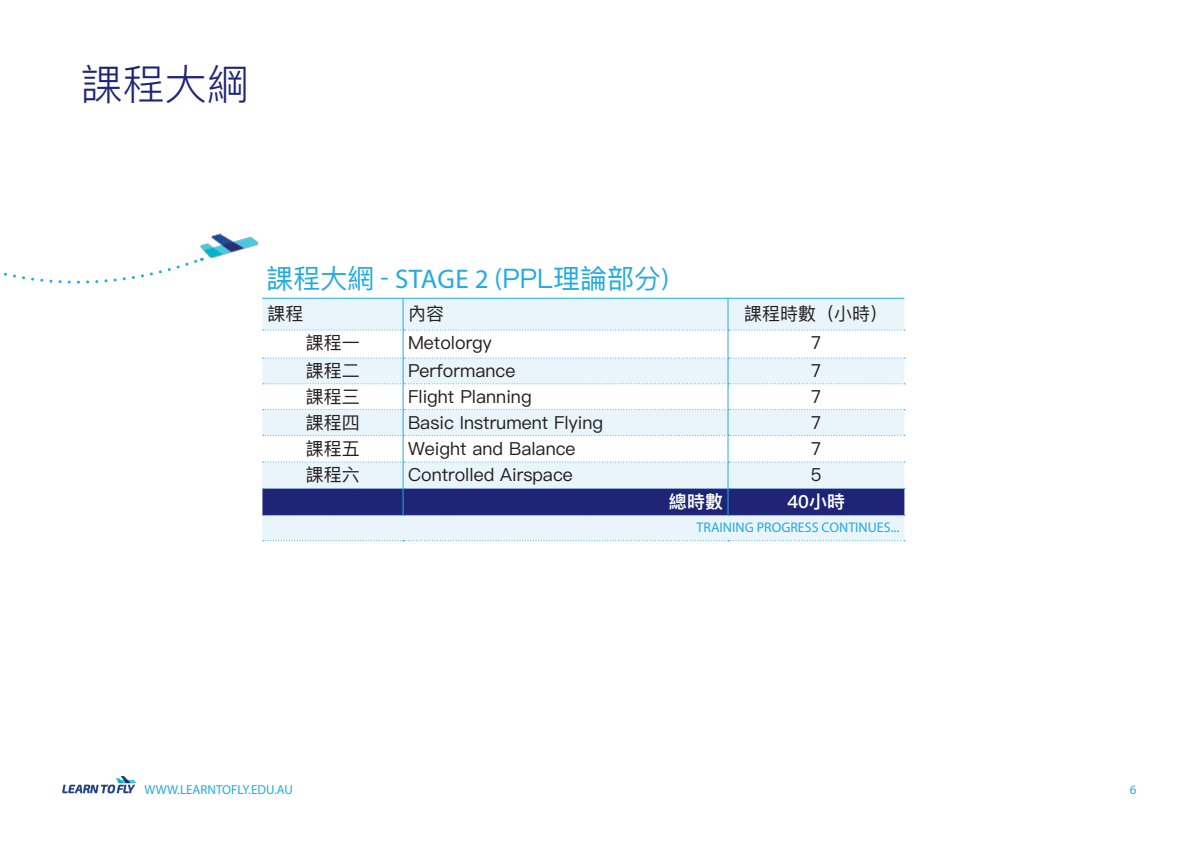
<style>
.page{position:relative;width:1191px;height:842px;background:#fff}
.page>*{position:absolute;margin:0;border:0;box-sizing:border-box;transform-origin:0 0}
.Blue_Heading{font:300 42px "Ping Fang HK";color:#1f2477}
.Blue_Italic_Subheadi{font:27px "Ping Fang HK";color:#24aae1}
.Black_Body_Copy{font:18px "Ping Fang SC";color:#231f20}
.Black_Body_Copy-2{font:18px "Ping Fang HK";color:#231f20}
.Black_Body_Copy-3{font:600 18px "Ping Fang SC";color:#fff}
.Blue_Subheadings{font:14px "Myriad Pro";color:#24aae1}
.t1{font:13px "Myriad Pro";color:#24aae1}
.s1{font-family:"Myriad Pro"}
</style>
<div class="page">
<img style="left:62px;top:776px;width:74px;height:18px">
<svg style="left:4px;top:260px;width:192px;height:24px"></svg>
<img style="left:196px;top:233px;width:63px;height:30px">
<div style="left:262px;top:299px;width:642px;height:242px;background:#eaf4fb"></div>
<hr style="left:262px;top:298px;width:141px;height:1px;background:#24aae1">
<hr style="left:403px;top:298px;width:325px;height:1px;background:#24aae1">
<hr style="left:403px;top:299px;width:1px;height:31px;background:#24aae1">
<hr style="left:728px;top:298px;width:176px;height:1px;background:#24aae1">
<hr style="left:727px;top:299px;width:1px;height:31px;background:#24aae1">
<svg style="left:262px;top:330px;width:643px;height:186px"></svg>
<svg style="left:263px;top:540px;width:642px;height:1px"></svg>
<p class="Blue_Heading" style="left:81px;top:58px;width:169px">課程大綱</p>
<p class="Blue_Italic_Subheadi" style="left:266px;top:261px;width:404px">課程大網 <span class="s1">- STAGE 2 (</span>PPL理論部分<span class="s1">)</span></p>
<p class="Black_Body_Copy-2" style="left:267px;top:303px;width:37px">課程</p>
<p class="Black_Body_Copy-2" style="left:408px;top:303px;width:37px">內容</p>
<p class="Black_Body_Copy-2" style="left:744px;top:303px;width:145px">課程時數（小時）</p>
<p class="Black_Body_Copy" style="left:306px;top:332px;width:54px">課程⼀</p>
<p class="Black_Body_Copy" style="left:408px;top:332px;width:85px">Metolorgy</p>
<p class="Black_Body_Copy" style="left:811px;top:332px;width:11px">7</p>
<p class="Black_Body_Copy" style="left:306px;top:360px;width:55px">課程⼆</p>
<p class="Black_Body_Copy" style="left:408px;top:360px;width:109px">Performance</p>
<p class="Black_Body_Copy" style="left:811px;top:360px;width:11px">7</p>
<p class="Black_Body_Copy" style="left:306px;top:385px;width:55px">課程三</p>
<p class="Black_Body_Copy" style="left:408px;top:385px;width:125px">Flight Planning</p>
<p class="Black_Body_Copy" style="left:811px;top:385px;width:11px">7</p>
<p class="Black_Body_Copy" style="left:306px;top:411px;width:55px">課程四</p>
<p class="Black_Body_Copy" style="left:408px;top:411px;width:196px">Basic Instrument Flying</p>
<p class="Black_Body_Copy" style="left:811px;top:411px;width:11px">7</p>
<p class="Black_Body_Copy" style="left:306px;top:437px;width:55px">課程五</p>
<p class="Black_Body_Copy" style="left:408px;top:437px;width:169px">Weight and Balance</p>
<p class="Black_Body_Copy" style="left:811px;top:437px;width:11px">7</p>
<p class="Black_Body_Copy" style="left:306px;top:464px;width:55px">課程六</p>
<p class="Black_Body_Copy" style="left:408px;top:464px;width:166px">Controlled Airspace</p>
<p class="Black_Body_Copy" style="left:811px;top:464px;width:12px">5</p>
<p class="Black_Body_Copy-3" style="left:669px;top:490px;width:55px">總時數</p>
<p class="Black_Body_Copy-3" style="left:787px;top:490px;width:59px">40⼩時</p>
<p class="Blue_Subheadings" style="left:696px;top:518px;width:204px">TRAINING PROGRESS CONTINUES...</p>
<p class="t1" style="left:145px;top:781px;width:150px">WWW.LEARNTOFLY.EDU.AU</p>
<p class="t1" style="left:1130px;top:781px;width:8px">6</p>
</div>
